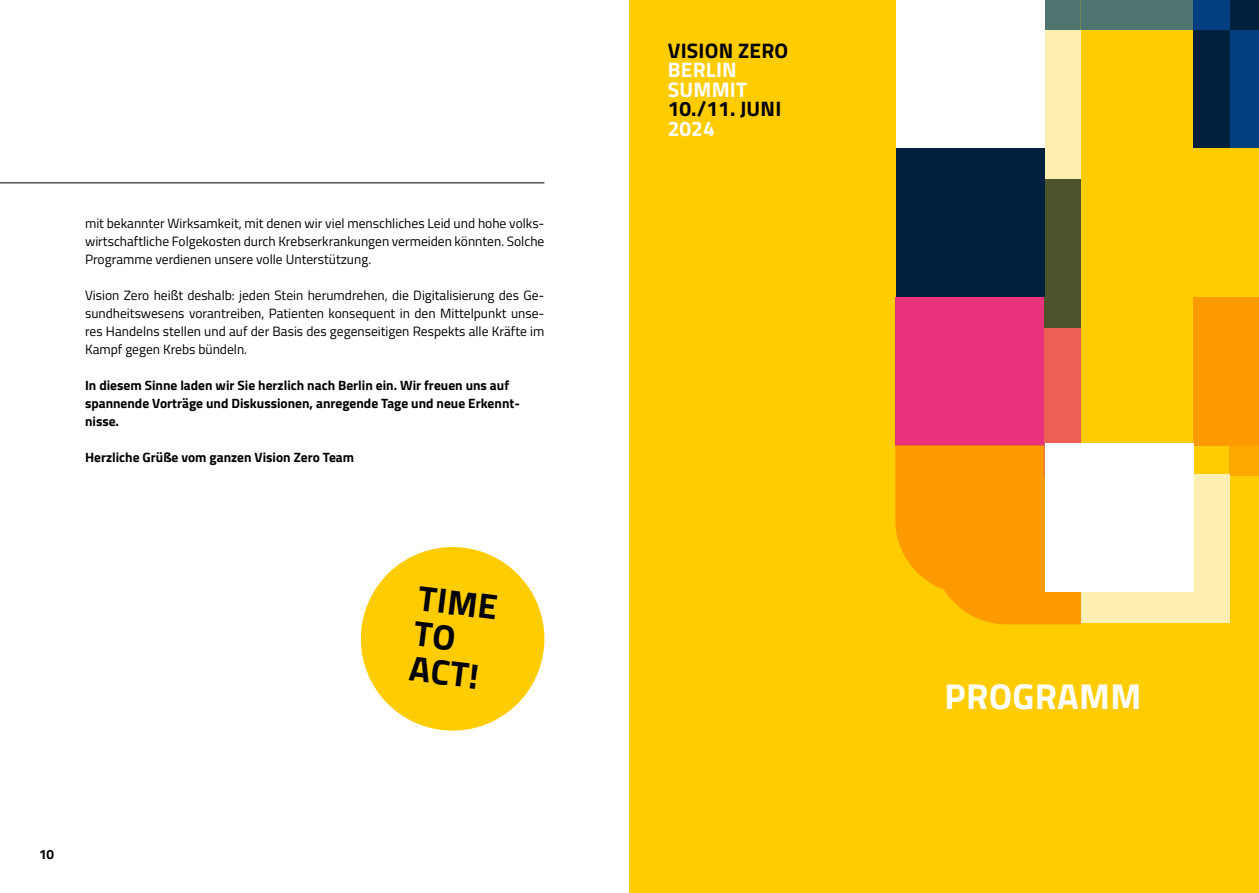
<style>
.page{position:relative;width:1259px;height:893px;background:#fff}
.page>*{position:absolute;margin:0;border:0;box-sizing:border-box;transform-origin:0 0}
.t1{font:700 36px "Titillium Web";letter-spacing:.01em;color:#fff}
.t2{font:700 35.25px/35.2px "Titillium Web";color:#000}
.t3{font:700 21px "Titillium Web";letter-spacing:.01em;color:#000}
.t4{font:700 21px/19.5px "Titillium Web";letter-spacing:.01em;color:#fff}
.t5{font:13.5px/18px "Titillium Web";color:#000;text-align:justify}
.t6{font:700 13.5px/18px "Titillium Web";color:#000}
</style>
<div class="page">
<svg style="left:360px;top:547px;width:185px;height:184px"></svg>
<div style="left:629px;top:0;width:630px;height:893px;background:#fc0"></div>
<div style="left:1193px;top:0;width:66px;height:148px;background:#00203e"></div>
<div style="left:1229px;top:30px;width:30px;height:149px;background:#004081"></div>
<svg style="left:1229px;top:0;width:1px;height:30px"></svg>
<svg style="left:1080px;top:0;width:149px;height:30px;background:#3a6772"></svg>
<div style="left:1193px;top:148px;width:66px;height:149px;background:#fc0"></div>
<div style="left:1193px;top:297px;width:66px;height:149px;background:#ff9a00"></div>
<div style="left:1229px;top:327px;width:30px;height:149px;background:linear-gradient(to right,#ff9d00,#ff9d00)"></div>
<div style="left:932px;top:328px;width:149px;height:148px;background:#ee6056"></div>
<div style="left:932px;top:179px;width:149px;height:149px;background:#4d532b"></div>
<div style="left:932px;top:30px;width:149px;height:149px;background:#ffefb2"></div>
<svg style="left:1044px;top:0;width:36px;height:30px"></svg>
<div style="left:895px;top:0;width:149px;height:148px;background:#fff"></div>
<div style="left:895px;top:148px;width:149px;height:149px;background:#00203e"></div>
<div style="left:895px;top:297px;width:149px;height:149px;background:#e8327c"></div>
<svg style="left:895px;top:445px;width:186px;height:179px;background:#fe9f00"></svg>
<div style="left:1081px;top:474px;width:149px;height:149px;background:#ffefb2"></div>
<div style="left:1045px;top:443px;width:149px;height:149px;background:#fff"></div>
<hr style="left:0;top:183px;width:544px;height:1px;background:#000">
<p class="t5" style="left:85px;top:214px;width:461px">mit bekannter Wirksamkeit, mit denen wir viel menschliches Leid und hohe volks&shy;wirtschaftliche Folgekosten durch Krebserkrankungen vermeiden könnten. Solche Programme verdienen unsere volle Unterstützung.</p>
<p class="t5" style="left:85px;top:286px;width:461px">Vision Zero heißt deshalb: jeden Stein herumdrehen, die Digitalisierung des Ge&shy;sundheitswesens vorantreiben, Patienten konsequent in den Mittelpunkt unse&shy;res Handelns stellen und auf der Basis des gegenseitigen Respekts alle Kräfte im Kampf gegen Krebs bündeln.</p>
<p class="t6" style="left:85px;top:375px;width:436px">In diesem Sinne laden wir Sie herzlich nach Berlin ein. Wir freuen uns auf spannende Vorträge und Diskussionen, anregende Tage und neue Erkennt&shy;nisse.</p>
<p class="t6" style="left:85px;top:447px;width:271px">Herzliche Grüße vom ganzen Vision Zero Team</p>
<h2 class="t2" style="left:421px;top:579px;width:81px;rotate:7deg">TIME<br>TO<br>ACT!</h2>
<p class="t6" style="left:39px;top:844px;width:17px">10</p>
<h3 class="t3" style="left:668px;top:34px;width:122px">VISION ZERO</h3>
<h3 class="t4" style="left:668px;top:59px;width:81px">BERLIN<br>SUMMIT</h3>
<h3 class="t3" style="left:668px;top:93px;width:115px">10./11. JUNI</h3>
<h3 class="t4" style="left:668px;top:118px;width:49px">2024</h3>
<h1 class="t1" style="left:944px;top:669px;width:198px">PROGRAMM</h1>
</div>
